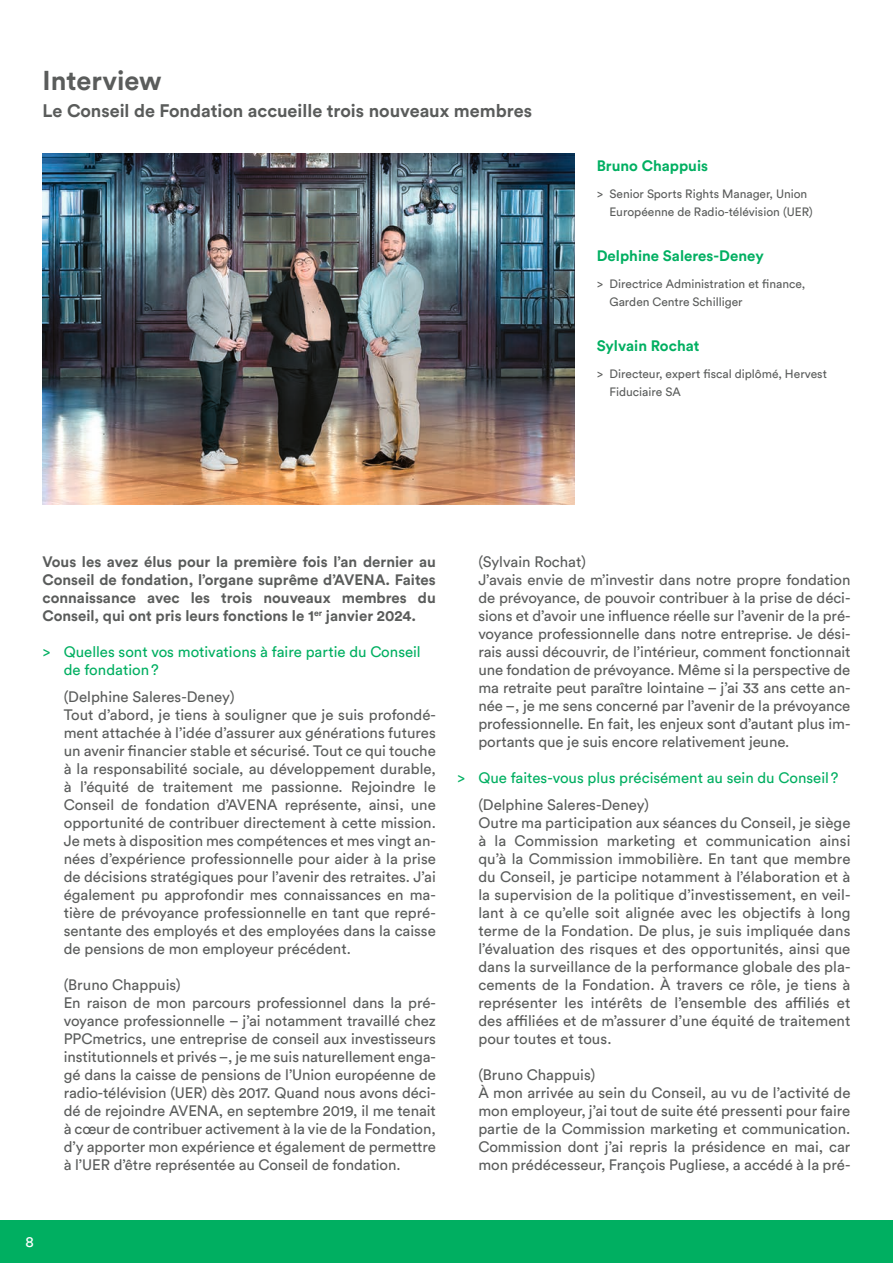
<style>
.page{position:relative;width:893px;height:1263px;background:#fff}
.page>*{position:absolute;margin:0;border:0;box-sizing:border-box;transform-origin:0 0}
.Titre{font:700 27px "Circular Std";color:#5a5c5b}
.sous-titre{font:700 18px "Circular Std";color:#5a5c5b}
.courant_thèmes{font:15px/18px "Circular Std";color:#5a5c5b;text-align:justify}
.Intro{font:700 15px/18px "Circular Std";color:#5a5c5b;text-align:justify}
.t1{font:15px/18px "Circular Std";color:#00af61}
.courant{font:700 15px "Circular Std";color:#00af61}
.t2{font:15px "Circular Std";color:#fff}
.t3{font:12px/18px "Circular Std";color:#5a5c5b}
</style>
<div class="page">
<img style="left:43px;top:153px;width:531px;height:351px">
<div style="left:0;top:1220px;width:893px;height:43px;background:#00af61"></div>
<p class="Titre" style="left:43px;top:63px;width:121px">Interview</p>
<p class="sous-titre" style="left:43px;top:99px;width:491px">Le Conseil de Fondation accueille trois nouveaux membres</p>
<p class="courant" style="left:597px;top:156px;width:113px">Bruno Chappuis</p>
<p class="t3" style="left:609px;top:185px;width:205px">Senior Sports Rights Manager, Union<br>Européenne de Radio‑télévision (UER)</p>
<p class="courant" style="left:597px;top:246px;width:168px">Delphine Saleres‑Deney</p>
<p class="t3" style="left:609px;top:275px;width:197px">Directrice Administration et finance,<br>Garden Centre Schilliger</p>
<p class="courant" style="left:597px;top:336px;width:104px">Sylvain Rochat</p>
<p class="t3" style="left:609px;top:365px;width:219px">Directeur, expert fiscal diplômé, Hervest<br>Fiduciaire SA</p>
<p class="Intro" style="left:43px;top:552px;width:395px">Vous les avez élus pour la première fois l’an dernier au Conseil de fondation, l’organe suprême d’AVENA. Faites connaissance avec les trois nouveaux membres du Conseil, qui ont pris leurs fonctions le 1<sup>er</sup> janvier 2024.</p>
<p class="t1" style="left:64px;top:643px;width:358px">Quelles sont vos motivations à faire partie du Conseil de fondation?</p>
<p class="courant_thèmes" style="left:64px;top:688px;width:172px">(Delphine Saleres‑Deney)</p>
<p class="courant_thèmes" style="left:64px;top:706px;width:374px">Tout d’abord, je tiens à souligner que je suis profondé&shy;ment attachée à l’idée d’assurer aux générations futures un avenir financier stable et sécurisé. Tout ce qui touche à la responsabilité sociale, au développement durable, à l’équité de traitement me passionne. Rejoindre le Conseil de fondation d’AVENA représente, ainsi, une opportunité de contribuer directement à cette mission.<br>Je mets à disposition mes compétences et mes vingt an&shy;nées d’expérience professionnelle pour aider à la prise de décisions stratégiques pour l’avenir des retraites. J’ai également pu approfondir mes connaissances en ma&shy;tière de prévoyance professionnelle en tant que repré&shy;sentante des employés et des employées dans la caisse de pensions de mon employeur précédent.</p>
<p class="courant_thèmes" style="left:64px;top:976px;width:118px">(Bruno Chappuis)</p>
<p class="courant_thèmes" style="left:64px;top:994px;width:374px">En raison de mon parcours professionnel dans la pré&shy;voyance professionnelle – j’ai notamment travaillé chez PPCmetrics, une entreprise de conseil aux investisseurs institutionnels et privés –, je me suis naturellement enga&shy;gé dans la caisse de pensions de l’Union européenne de radio-télévision (UER) dès 2017. Quand nous avons déci&shy;dé de rejoindre AVENA, en septembre 2019, il me tenait à cœur de contribuer activement à la vie de la Fondation, d’y apporter mon expérience et également de permettre à l’UER d’être représentée au Conseil de fondation.</p>
<p class="t2" style="left:26px;top:1233px;width:10px">8</p>
<p class="courant_thèmes" style="left:478px;top:553px;width:109px">(Sylvain Rochat)</p>
<p class="courant_thèmes" style="left:478px;top:571px;width:374px">J’avais envie de m’investir dans notre propre fondation de prévoyance, de pouvoir contribuer à la prise de déci&shy;sions et d’avoir une influence réelle sur l’avenir de la pré&shy;voyance professionnelle dans notre entreprise. Je dési&shy;rais aussi découvrir, de l’intérieur, comment fonctionnait une fondation de prévoyance. Même si la perspective de ma retraite peut paraître lointaine – j’ai 33 ans cette an&shy;née –, je me sens concerné par l’avenir de la prévoyance professionnelle. En fait, les enjeux sont d’autant plus im&shy;portants que je suis encore relativement jeune.</p>
<p class="t1" style="left:478px;top:769px;width:362px">Que faites-vous plus précisément au sein du Conseil?</p>
<p class="courant_thèmes" style="left:478px;top:796px;width:172px">(Delphine Saleres‑Deney)</p>
<p class="courant_thèmes" style="left:478px;top:814px;width:374px">Outre ma participation aux séances du Conseil, je siège à la Commission marketing et communication ainsi qu’à la Commission immobilière. En tant que membre du Conseil, je participe notamment à l’élaboration et à la supervision de la politique d’investissement, en veil&shy;lant à ce qu’elle soit alignée avec les objectifs à long terme de la Fondation. De plus, je suis impliquée dans l’évaluation des risques et des opportunités, ainsi que dans la surveillance de la performance globale des pla&shy;cements de la Fondation. À travers ce rôle, je tiens à représenter les intérêts de l’ensemble des affiliés et des affiliées et de m’assurer d’une équité de traitement pour toutes et tous.</p>
<p class="courant_thèmes" style="left:478px;top:1066px;width:118px">(Bruno Chappuis)</p>
<p class="courant_thèmes" style="left:478px;top:1084px;width:374px">À mon arrivée au sein du Conseil, au vu de l’activité de mon employeur, j’ai tout de suite été pressenti pour faire partie de la Commission marketing et communication.<br>Commission dont j’ai repris la présidence en mai, car mon prédécesseur, François Pugliese, a accédé à la pré-</p>
</div>
